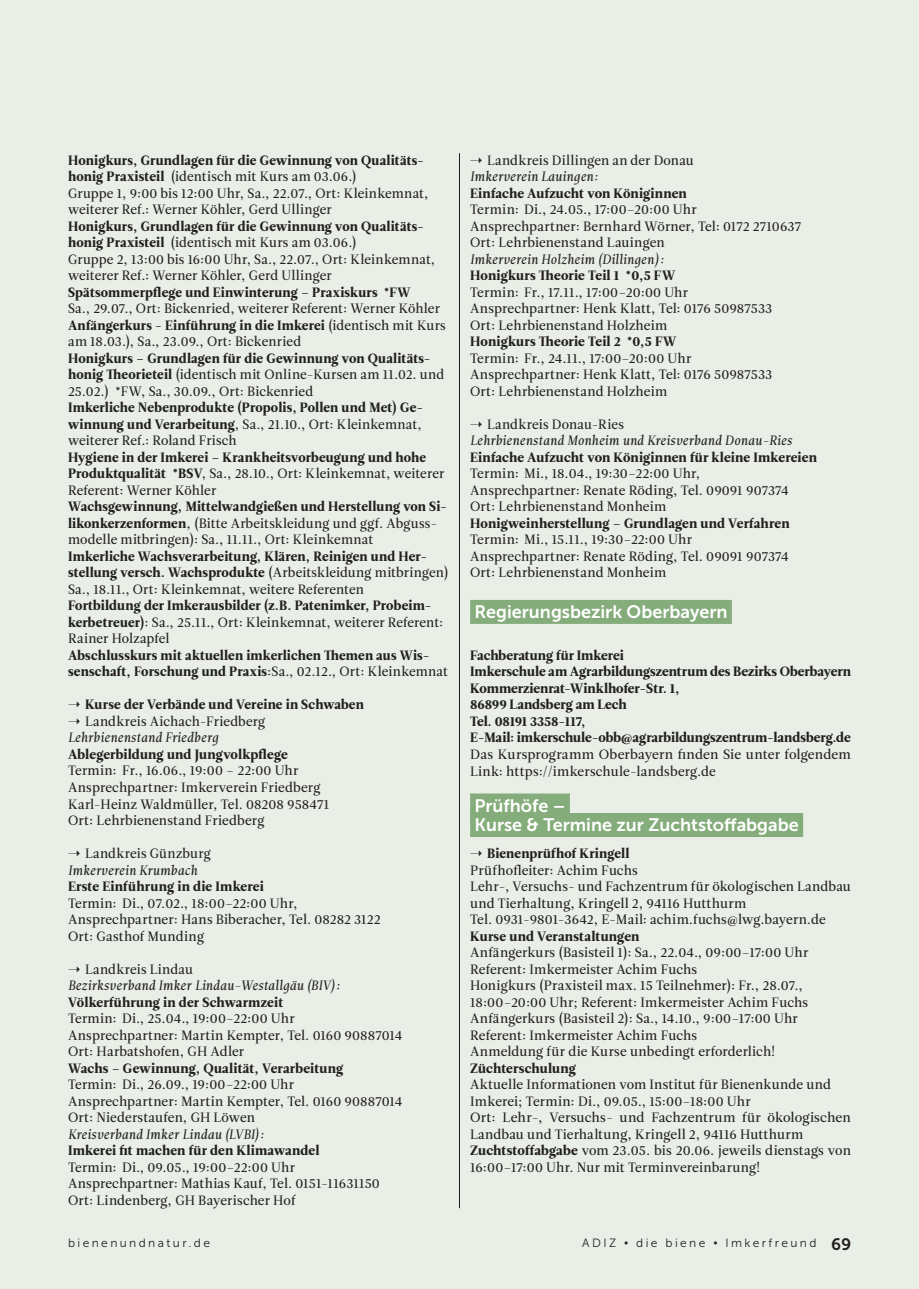
<style>
.page{position:relative;width:919px;height:1289px;background:#fff}
.page>*{position:absolute;margin:0;border:0;box-sizing:border-box;transform-origin:0 0}
.t1{font:18px/19.5px "Museo Sans 700";color:#fff}
.t2{font:13.5px/16.5px "Leitura Roman 2";letter-spacing:.005em;color:#231f20}
.t3{font:13.5px/16.5px "Leitura Roman 4";letter-spacing:.01em;color:#231f20}
.t4{font:13.5px "Leitura Italic 2";color:#231f20}
.t5{font:13.5px "Leitura Roman 2";letter-spacing:.025em;color:#231f20}
.t6{font:12px "Museo Sans 300";letter-spacing:.2em;color:#231f20}
.s1{font-family:"Leitura Roman 4"}
.s2{font-family:"Leitura Roman 2"}
.s3{font-size:10.5px}
.s4{font-family:"Museo 700";font-size:16.5px}
</style>
<div class="page">
<div style="left:13px;top:0;width:905px;height:1288px;background:#e9efe6"></div>
<div style="left:0;top:0;width:13px;height:1288px;background:#e9efe6"></div>
<hr style="left:459px;top:153px;width:1px;height:1055px;background:#231f20">
<div style="left:470px;top:600px;width:261px;height:24px;background:#85ad7b"></div>
<div style="left:470px;top:793px;width:100px;height:24px;background:#85ad7b"></div>
<div style="left:470px;top:813px;width:333px;height:24px;background:#85ad7b"></div>
<p class="t3" style="left:68px;top:152px;width:357px">Honigkurs, Grundlagen für die Gewinnung von Qualitäts-</p>
<p class="t2" style="left:68px;top:168px;width:362px"><span class="s1">honig Praxisteil</span> (identisch mit Kurs am 03.06.)<br>Gruppe 1, 9:00 bis 12:00 Uhr, Sa., 22.07., Ort: Kleinkemnat, weiterer Ref.: Werner Köhler, Gerd Ullinger</p>
<p class="t3" style="left:68px;top:218px;width:357px">Honigkurs, Grundlagen für die Gewinnung von Qualitäts-</p>
<p class="t2" style="left:68px;top:234px;width:369px"><span class="s1">honig Praxisteil</span> (identisch mit Kurs am 03.06.)<br>Gruppe 2, 13:00 bis 16:00 Uhr, Sa., 22.07., Ort: Kleinkemnat, weiterer Ref.: Werner Köhler, Gerd Ullinger</p>
<p class="t3" style="left:68px;top:284px;width:344px">Spätsommerpflege und Einwinterung – Praxiskurs *FW</p>
<p class="t2" style="left:68px;top:300px;width:373px">Sa., 29.07., Ort: Bickenried, weiterer Referent: Werner Köhler</p>
<p class="t3" style="left:68px;top:317px;width:379px">Anfängerkurs - Einführung in die Imkerei <span class="s2">(identisch mit Kurs</span></p>
<p class="t2" style="left:68px;top:333px;width:235px">am 18.03.), Sa., 23.09., Ort: Bickenried</p>
<p class="t3" style="left:68px;top:350px;width:364px">Honigkurs – Grundlagen für die Gewinnung von Qualitäts-</p>
<p class="t2" style="left:68px;top:366px;width:377px"><span class="s1">honig Theorieteil</span> (identisch mit Online-Kursen am 11.02. und<br>25.02.) *FW, Sa., 30.09., Ort: Bickenried</p>
<p class="t3" style="left:68px;top:399px;width:357px">Imkerliche Nebenprodukte (Propolis, Pollen und Met) Ge-</p>
<p class="t2" style="left:68px;top:416px;width:355px"><span class="s1">winnung und Verarbeitung</span>, Sa., 21.10., Ort: Kleinkemnat, weiterer Ref.: Roland Frisch</p>
<p class="t3" style="left:68px;top:449px;width:359px">Hygiene in der Imkerei – Krankheitsvorbeugung und hohe</p>
<p class="t2" style="left:68px;top:465px;width:377px"><span class="s1">Produktqualität *BSV</span>, Sa., 28.10., Ort: Kleinkemnat, weiterer<br>Referent: Werner Köhler</p>
<p class="t3" style="left:68px;top:498px;width:380px">Wachsgewinnung, Mittelwandgießen und Herstellung von Si-</p>
<p class="t2" style="left:68px;top:515px;width:371px"><span class="s1">likonkerzenformen</span>, (Bitte Arbeitskleidung und ggf. Abguss&shy;modelle mitbringen): Sa., 11.11., Ort: Kleinkemnat</p>
<p class="t3" style="left:68px;top:548px;width:382px">Imkerliche Wachsverarbeitung, Klären, Reinigen und Her&shy;stellung versch. Wachsprodukte <span class="s2">(Arbeitskleidung mitbringen)</span></p>
<p class="t2" style="left:68px;top:581px;width:297px">Sa., 18.11., Ort: Kleinkemnat, weitere Referenten</p>
<p class="t3" style="left:68px;top:597px;width:365px">Fortbildung der Imkerausbilder (z.B. Patenimker, Probeim-</p>
<p class="t2" style="left:68px;top:614px;width:377px"><span class="s1">kerbetreuer)</span>: Sa., 25.11., Ort: Kleinkemnat, weiterer Referent:<br>Rainer Holzapfel</p>
<p class="t3" style="left:68px;top:647px;width:381px">Abschlusskurs mit aktuellen imkerlichen Themen aus Wis&shy;senschaft, Forschung und Praxis<span class="s2">:Sa., 02.12., Ort: Kleinkemnat</span></p>
<p class="t3" style="left:68px;top:696px;width:297px">➝ Kurse der Verbände und Vereine in Schwaben</p>
<p class="t2" style="left:68px;top:713px;width:199px">➝ Landkreis Aichach-Friedberg</p>
<p class="t4" style="left:68px;top:728px;width:152px">Lehrbienenstand Friedberg</p>
<p class="t3" style="left:68px;top:746px;width:221px">Ablegerbildung und Jungvolkpflege</p>
<p class="t2" style="left:68px;top:762px;width:263px">Termin: Fr., 16.06., 19:00 – 22:00 Uhr Ansprechpartner: Imkerverein Friedberg Karl-Heinz Waldmüller, Tel. 08208 958471<br>Ort: Lehrbienenstand Friedberg</p>
<p class="t2" style="left:68px;top:845px;width:144px">➝ Landkreis Günzburg</p>
<p class="t4" style="left:68px;top:860px;width:131px">Imkerverein Krumbach</p>
<p class="t3" style="left:68px;top:878px;width:197px">Erste Einführung in die Imkerei</p>
<p class="t2" style="left:68px;top:894px;width:314px">Termin: Di., 07.02., 18:00–22:00 Uhr,<br>Ansprechpartner: Hans Biberacher, Tel. 08282 3122<br>Ort: Gasthof Munding</p>
<p class="t5" style="left:68px;top:959px;width:126px">➝ Landkreis Lindau</p>
<p class="t4" style="left:68px;top:976px;width:273px">Bezirksverband Imker Lindau-Westallgäu (BIV):</p>
<p class="t3" style="left:68px;top:993px;width:217px">Völkerführung in der Schwarmzeit</p>
<p class="t2" style="left:68px;top:1010px;width:336px">Termin: Di., 25.04., 19:00–22:00 Uhr<br>Ansprechpartner: Martin Kempter, Tel. 0160 90887014<br>Ort: Harbatshofen, GH Adler</p>
<p class="t3" style="left:68px;top:1059px;width:277px">Wachs – Gewinnung, Qualität, Verarbeitung</p>
<p class="t2" style="left:68px;top:1076px;width:336px">Termin: Di., 26.09., 19:00–22:00 Uhr<br>Ansprechpartner: Martin Kempter, Tel. 0160 90887014<br>Ort: Niederstaufen, GH Löwen</p>
<p class="t4" style="left:68px;top:1124px;width:197px">Kreisverband Imker Lindau (LVBI):</p>
<p class="t3" style="left:68px;top:1142px;width:253px">Imkerei fit machen für den Klimawandel</p>
<p class="t2" style="left:68px;top:1158px;width:313px">Termin: Di., 09.05., 19:00–22:00 Uhr<br>Ansprechpartner: Mathias Kauf, Tel. 0151-11631150<br>Ort: Lindenberg, GH Bayerischer Hof</p>
<p class="t2" style="left:470px;top:152px;width:225px">➝ Landkreis Dillingen an der Donau</p>
<p class="t4" style="left:470px;top:167px;width:129px">Imkerverein Lauingen:</p>
<p class="t3" style="left:470px;top:185px;width:218px">Einfache Aufzucht von Königinnen</p>
<p class="t2" style="left:470px;top:201px;width:332px">Termin: Di., 24.05., 17:00–20:00 Uhr<br>Ansprechpartner: Bernhard Wörner, Tel: 0172 2710637<br>Ort: Lehrbienenstand Lauingen</p>
<p class="t4" style="left:470px;top:250px;width:195px">Imkerverein Holzheim (Dillingen):</p>
<p class="t3" style="left:470px;top:267px;width:207px">Honigkurs Theorie Teil 1 *0,5 FW</p>
<p class="t2" style="left:470px;top:284px;width:303px">Termin: Fr., 17.11., 17:00–20:00 Uhr<br>Ansprechpartner: Henk Klatt, Tel: 0176 50987533<br>Ort: Lehrbienenstand Holzheim</p>
<p class="t3" style="left:470px;top:333px;width:208px">Honigkurs Theorie Teil 2 *0,5 FW</p>
<p class="t2" style="left:470px;top:350px;width:303px">Termin: Fr., 24.11., 17:00–20:00 Uhr<br>Ansprechpartner: Henk Klatt, Tel: 0176 50987533<br>Ort: Lehrbienenstand Holzheim</p>
<p class="t2" style="left:470px;top:416px;width:155px">➝ Landkreis Donau-Ries</p>
<p class="t4" style="left:470px;top:431px;width:324px">Lehrbienenstand Monheim und Kreisverband Donau-Ries</p>
<p class="t3" style="left:470px;top:449px;width:348px">Einfache Aufzucht von Königinnen für kleine Imkereien</p>
<p class="t2" style="left:470px;top:465px;width:320px">Termin: Mi., 18.04., 19:30–22:00 Uhr,<br>Ansprechpartner: Renate Röding, Tel. 09091 907374<br>Ort: Lehrbienenstand Monheim</p>
<p class="t3" style="left:470px;top:515px;width:321px">Honigweinherstellung – Grundlagen und Verfahren</p>
<p class="t2" style="left:470px;top:531px;width:320px">Termin: Mi., 15.11., 19:30–22:00 Uhr<br>Ansprechpartner: Renate Röding, Tel. 09091 907374<br>Ort: Lehrbienenstand Monheim</p>
<h1 class="t1" style="left:474px;top:602px;width:254px">Regierungsbezirk Oberbayern</h1>
<p class="t3" style="left:470px;top:647px;width:382px">Fachberatung für Imkerei<br>Imkerschule am Agrarbildungszentrum des Bezirks Oberbayern Kommerzienrat-Winklhofer-Str. 1,<br>86899 Landsberg am Lech<br>Tel. 08191 3358-117,<br>E-Mail: imkerschule-obb@agrarbildungszentrum-landsberg.de</p>
<p class="t2" style="left:470px;top:746px;width:382px">Das Kursprogramm Oberbayern finden Sie unter folgendem<br>Link: https://imkerschule-landsberg.de</p>
<h1 class="t1" style="left:474px;top:795px;width:326px">Prüfhöfe –<br>Kurse &amp; Termine zur Zuchtstoffabgabe</h1>
<p class="t3" style="left:470px;top:845px;width:161px">➝ Bienenprüfhof Kringell</p>
<p class="t2" style="left:470px;top:861px;width:382px">Prüfhofleiter: Achim Fuchs<br>Lehr-, Versuchs- und Fachzentrum für ökologischen Landbau und Tierhaltung, Kringell 2, 94116 Hutthurm<br>Tel. 0931-9801-3642, E-Mail: achim.fuchs@lwg.bayern.de</p>
<p class="t3" style="left:470px;top:927px;width:171px">Kurse und Veranstaltungen</p>
<p class="t2" style="left:470px;top:944px;width:339px">Anfängerkurs (Basisteil 1): Sa., 22.04., 09:00–17:00 Uhr Referent: Imkermeister Achim Fuchs<br>Honigkurs (Praxisteil max. 15 Teilnehmer): Fr., 28.07., 18:00–20:00 Uhr; Referent: Imkermeister Achim Fuchs Anfängerkurs (Basisteil 2): Sa., 14.10., 9:00–17:00 Uhr Referent: Imkermeister Achim Fuchs<br>Anmeldung für die Kurse unbedingt erforderlich!</p>
<p class="t3" style="left:470px;top:1059px;width:107px">Züchterschulung</p>
<p class="t2" style="left:470px;top:1076px;width:382px">Aktuelle Informationen vom Institut für Bienenkunde und Imkerei; Termin: Di., 09.05., 15:00–18:00 Uhr<br>Ort: Lehr-, Versuchs- und Fachzentrum für ökologischen Landbau und Tierhaltung, Kringell 2, 94116 Hutthurm <span class="s1">Zuchtstoffabgabe</span> vom 23.05. bis 20.06. jeweils dienstags von 16:00–17:00 Uhr. Nur mit Terminvereinbarung!</p>
<p class="t6" style="left:68px;top:1236px;width:143px">bienenundnatur.de</p>
<p class="t6" style="left:582px;top:1236px;width:270px">ADIZ <span class="s3">•</span> die biene <span class="s3">•</span> Imkerfreund <span class="s4">69</span></p>
</div>
